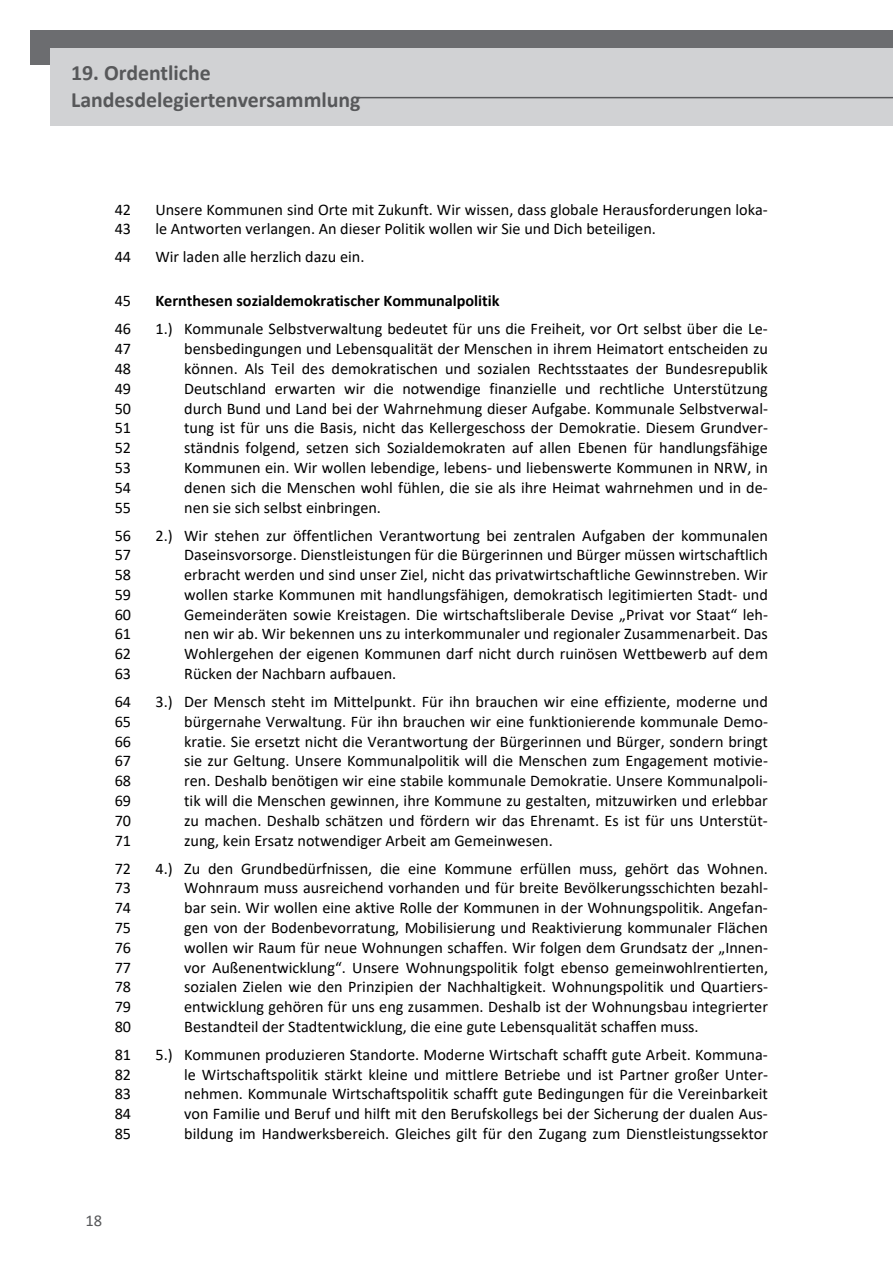
<style>
.page{position:relative;width:893px;height:1263px;background:#fff}
.page>*{position:absolute;margin:0;border:0;box-sizing:border-box;transform-origin:0 0}
.t1{font:700 21.9px/26.8px "Calibri";color:#57585a}
.t2{font:16.5px "Calibri";color:#57585a}
.t3{font:16.2px "Calibri";color:#000}
.t4{font:700 16.2px "Calibri";color:#000}
</style>
<div class="page">
<svg style="left:892px;top:30px;width:1px;height:19px"></svg>
<hr style="left:892px;top:49px;width:1px;height:77px;background:#d1d2d4">
<div style="left:30px;top:30px;width:862px;height:34px;background:#6c6d70"></div>
<div style="left:50px;top:49px;width:842px;height:77px;background:#d1d2d4"></div>
<hr style="left:359px;top:97px;width:534px;height:1px;background:#57585a">
<h1 class="t1" style="left:71px;top:59px;width:291px">19. Ordentliche<br>Landesdelegiertenversammlung</h1>
<p class="t3" style="left:115px;top:198px;width:18px">42</p>
<p class="t3" style="left:155px;top:198px;width:614px">Unsere Kommunen sind Orte mit Zukunft. Wir wissen, dass globale Herausforderungen loka-</p>
<p class="t3" style="left:115px;top:218px;width:18px">43</p>
<p class="t3" style="left:155px;top:218px;width:502px">le Antworten verlangen. An dieser Politik wollen wir Sie und Dich beteiligen.</p>
<p class="t3" style="left:115px;top:246px;width:18px">44</p>
<p class="t3" style="left:155px;top:246px;width:211px">Wir laden alle herzlich dazu ein.</p>
<p class="t3" style="left:115px;top:290px;width:18px">45</p>
<p class="t4" style="left:155px;top:290px;width:346px">Kernthesen sozialdemokratischer Kommunalpolitik</p>
<p class="t3" style="left:115px;top:318px;width:18px">46</p>
<p class="t3" style="left:155px;top:318px;width:614px">1.) Kommunale Selbstverwaltung bedeutet für uns die Freiheit, vor Ort selbst über die Le-</p>
<p class="t3" style="left:115px;top:337px;width:18px">47</p>
<p class="t3" style="left:184px;top:337px;width:585px">bensbedingungen und Lebensqualität der Menschen in ihrem Heimatort entscheiden zu</p>
<p class="t3" style="left:115px;top:357px;width:18px">48</p>
<p class="t3" style="left:184px;top:357px;width:585px">können. Als Teil des demokratischen und sozialen Rechtsstaates der Bundesrepublik</p>
<p class="t3" style="left:115px;top:377px;width:18px">49</p>
<p class="t3" style="left:184px;top:377px;width:585px">Deutschland erwarten wir die notwendige finanzielle und rechtliche Unterstützung</p>
<p class="t3" style="left:115px;top:397px;width:18px">50</p>
<p class="t3" style="left:184px;top:397px;width:585px">durch Bund und Land bei der Wahrnehmung dieser Aufgabe. Kommunale Selbstverwal-</p>
<p class="t3" style="left:115px;top:417px;width:18px">51</p>
<p class="t3" style="left:184px;top:417px;width:585px">tung ist für uns die Basis, nicht das Kellergeschoss der Demokratie. Diesem Grundver-</p>
<p class="t3" style="left:115px;top:437px;width:18px">52</p>
<p class="t3" style="left:184px;top:437px;width:585px">ständnis folgend, setzen sich Sozialdemokraten auf allen Ebenen für handlungsfähige</p>
<p class="t3" style="left:115px;top:456px;width:18px">53</p>
<p class="t3" style="left:184px;top:456px;width:585px">Kommunen ein. Wir wollen lebendige, lebens- und liebenswerte Kommunen in NRW, in</p>
<p class="t3" style="left:115px;top:476px;width:18px">54</p>
<p class="t3" style="left:184px;top:476px;width:585px">denen sich die Menschen wohl fühlen, die sie als ihre Heimat wahrnehmen und in de-</p>
<p class="t3" style="left:115px;top:496px;width:18px">55</p>
<p class="t3" style="left:184px;top:496px;width:198px">nen sie sich selbst einbringen.</p>
<p class="t3" style="left:115px;top:524px;width:18px">56</p>
<p class="t3" style="left:155px;top:524px;width:614px">2.) Wir stehen zur öffentlichen Verantwortung bei zentralen Aufgaben der kommunalen</p>
<p class="t3" style="left:115px;top:544px;width:18px">57</p>
<p class="t3" style="left:184px;top:544px;width:585px">Daseinsvorsorge. Dienstleistungen für die Bürgerinnen und Bürger müssen wirtschaftlich</p>
<p class="t3" style="left:115px;top:563px;width:18px">58</p>
<p class="t3" style="left:184px;top:563px;width:585px">erbracht werden und sind unser Ziel, nicht das privatwirtschaftliche Gewinnstreben. Wir</p>
<p class="t3" style="left:115px;top:583px;width:18px">59</p>
<p class="t3" style="left:184px;top:583px;width:585px">wollen starke Kommunen mit handlungsfähigen, demokratisch legitimierten Stadt- und</p>
<p class="t3" style="left:115px;top:603px;width:18px">60</p>
<p class="t3" style="left:184px;top:603px;width:585px">Gemeinderäten sowie Kreistagen. Die wirtschaftsliberale Devise „Privat vor Staat“ leh-</p>
<p class="t3" style="left:115px;top:623px;width:18px">61</p>
<p class="t3" style="left:184px;top:623px;width:585px">nen wir ab. Wir bekennen uns zu interkommunaler und regionaler Zusammenarbeit. Das</p>
<p class="t3" style="left:115px;top:643px;width:18px">62</p>
<p class="t3" style="left:184px;top:643px;width:585px">Wohlergehen der eigenen Kommunen darf nicht durch ruinösen Wettbewerb auf dem</p>
<p class="t3" style="left:115px;top:662px;width:18px">63</p>
<p class="t3" style="left:184px;top:662px;width:214px">Rücken der Nachbarn aufbauen.</p>
<p class="t3" style="left:115px;top:690px;width:18px">64</p>
<p class="t3" style="left:155px;top:690px;width:614px">3.) Der Mensch steht im Mittelpunkt. Für ihn brauchen wir eine effiziente, moderne und</p>
<p class="t3" style="left:115px;top:710px;width:18px">65</p>
<p class="t3" style="left:184px;top:710px;width:585px">bürgernahe Verwaltung. Für ihn brauchen wir eine funktionierende kommunale Demo-</p>
<p class="t3" style="left:115px;top:730px;width:18px">66</p>
<p class="t3" style="left:184px;top:730px;width:585px">kratie. Sie ersetzt nicht die Verantwortung der Bürgerinnen und Bürger, sondern bringt</p>
<p class="t3" style="left:115px;top:750px;width:18px">67</p>
<p class="t3" style="left:184px;top:750px;width:585px">sie zur Geltung. Unsere Kommunalpolitik will die Menschen zum Engagement motivie-</p>
<p class="t3" style="left:115px;top:769px;width:18px">68</p>
<p class="t3" style="left:184px;top:769px;width:585px">ren. Deshalb benötigen wir eine stabile kommunale Demokratie. Unsere Kommunalpoli-</p>
<p class="t3" style="left:115px;top:789px;width:18px">69</p>
<p class="t3" style="left:184px;top:789px;width:585px">tik will die Menschen gewinnen, ihre Kommune zu gestalten, mitzuwirken und erlebbar</p>
<p class="t3" style="left:115px;top:809px;width:18px">70</p>
<p class="t3" style="left:184px;top:809px;width:585px">zu machen. Deshalb schätzen und fördern wir das Ehrenamt. Es ist für uns Unterstüt-</p>
<p class="t3" style="left:115px;top:829px;width:18px">71</p>
<p class="t3" style="left:184px;top:829px;width:370px">zung, kein Ersatz notwendiger Arbeit am Gemeinwesen.</p>
<p class="t3" style="left:115px;top:857px;width:18px">72</p>
<p class="t3" style="left:155px;top:857px;width:614px">4.) Zu den Grundbedürfnissen, die eine Kommune erfüllen muss, gehört das Wohnen.</p>
<p class="t3" style="left:115px;top:877px;width:18px">73</p>
<p class="t3" style="left:184px;top:877px;width:585px">Wohnraum muss ausreichend vorhanden und für breite Bevölkerungsschichten bezahl-</p>
<p class="t3" style="left:115px;top:896px;width:18px">74</p>
<p class="t3" style="left:184px;top:896px;width:585px">bar sein. Wir wollen eine aktive Rolle der Kommunen in der Wohnungspolitik. Angefan-</p>
<p class="t3" style="left:115px;top:916px;width:18px">75</p>
<p class="t3" style="left:184px;top:916px;width:585px">gen von der Bodenbevorratung, Mobilisierung und Reaktivierung kommunaler Flächen</p>
<p class="t3" style="left:115px;top:936px;width:18px">76</p>
<p class="t3" style="left:184px;top:936px;width:585px">wollen wir Raum für neue Wohnungen schaffen. Wir folgen dem Grundsatz der „Innen-</p>
<p class="t3" style="left:115px;top:956px;width:18px">77</p>
<p class="t3" style="left:184px;top:956px;width:585px">vor Außenentwicklung“. Unsere Wohnungspolitik folgt ebenso gemeinwohlrentierten,</p>
<p class="t3" style="left:115px;top:976px;width:18px">78</p>
<p class="t3" style="left:184px;top:976px;width:585px">sozialen Zielen wie den Prinzipien der Nachhaltigkeit. Wohnungspolitik und Quartiers-</p>
<p class="t3" style="left:115px;top:995px;width:18px">79</p>
<p class="t3" style="left:184px;top:995px;width:585px">entwicklung gehören für uns eng zusammen. Deshalb ist der Wohnungsbau integrierter</p>
<p class="t3" style="left:115px;top:1015px;width:18px">80</p>
<p class="t3" style="left:184px;top:1015px;width:516px">Bestandteil der Stadtentwicklung, die eine gute Lebensqualität schaffen muss.</p>
<p class="t3" style="left:115px;top:1043px;width:18px">81</p>
<p class="t3" style="left:155px;top:1043px;width:614px">5.) Kommunen produzieren Standorte. Moderne Wirtschaft schafft gute Arbeit. Kommuna-</p>
<p class="t3" style="left:115px;top:1063px;width:18px">82</p>
<p class="t3" style="left:184px;top:1063px;width:585px">le Wirtschaftspolitik stärkt kleine und mittlere Betriebe und ist Partner großer Unter-</p>
<p class="t3" style="left:115px;top:1083px;width:18px">83</p>
<p class="t3" style="left:184px;top:1083px;width:585px">nehmen. Kommunale Wirtschaftspolitik schafft gute Bedingungen für die Vereinbarkeit</p>
<p class="t3" style="left:115px;top:1103px;width:18px">84</p>
<p class="t3" style="left:184px;top:1103px;width:585px">von Familie und Beruf und hilft mit den Berufskollegs bei der Sicherung der dualen Aus-</p>
<p class="t3" style="left:115px;top:1122px;width:18px">85</p>
<p class="t3" style="left:184px;top:1122px;width:585px">bildung im Handwerksbereich. Gleiches gilt für den Zugang zum Dienstleistungssektor</p>
<p class="t2" style="left:86px;top:1209px;width:18px">18</p>
</div>
